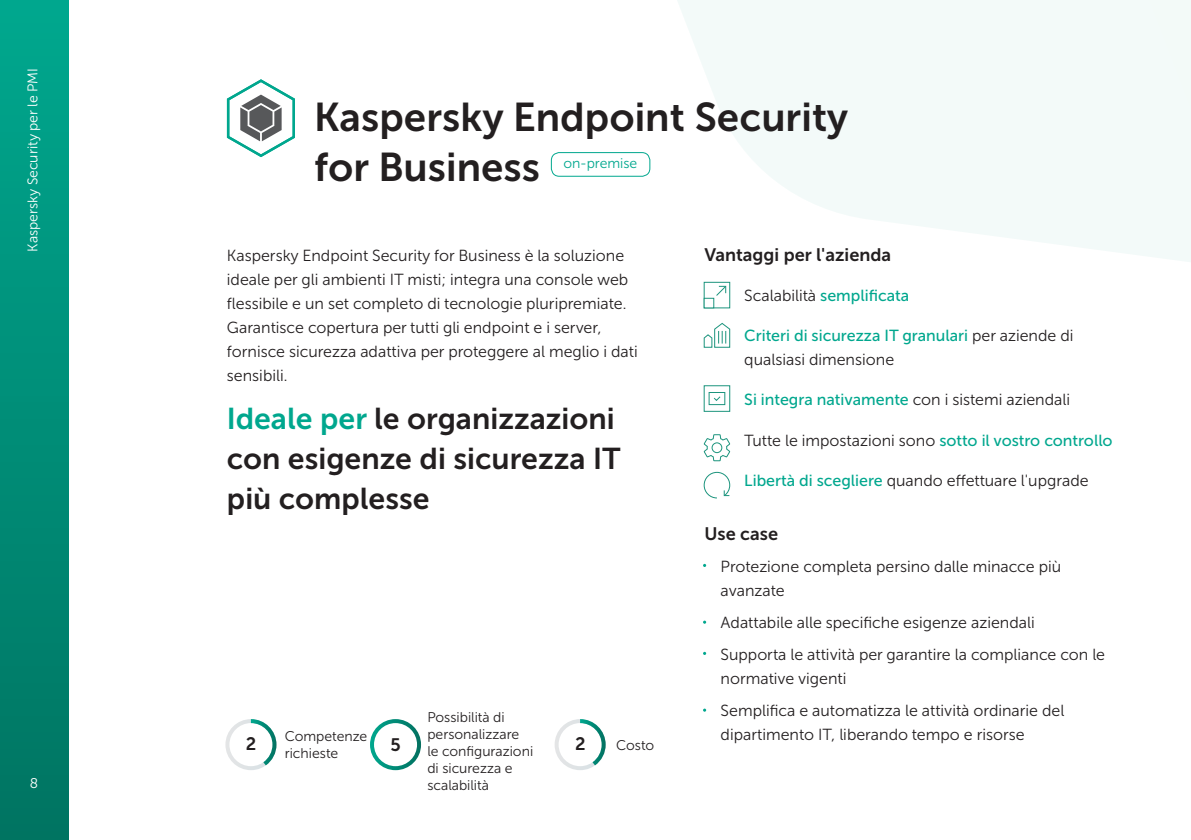
<style>
.page{position:relative;width:1191px;height:840px;background:#fff}
.page>*{position:absolute;margin:0;border:0;box-sizing:border-box;transform-origin:0 0}
.t1{font:40px/50px "Museo Sans Cyrl 700";color:#231f20}
.t2{font:30px/40px "Museo Sans Cyrl 700";color:#231f20}
.t3{font:18px "Museo Sans Cyrl 700";color:#231f20}
.t4{font:16px/24px "Museo Sans Cyrl 300";color:#231f20}
.t5{font:16px "Museo Sans Cyrl 500";color:#00a78e}
.t6{font:14px/16.8px "Museo Sans Cyrl 300";color:#231f20}
.t7{font:14px "Museo Sans Cyrl 300";color:#fff}
.t8{font:14px "Museo Sans Cyrl 300";color:#00a78e}
.s1{color:#00a78e}
.s2{font-family:"Museo Sans Cyrl 300";color:#231f20}
.s3{font-family:"Museo Sans Cyrl 500";color:#00a78e}
</style>
<div class="page">
<div style="left:0;top:0;width:68px;height:839px;background:linear-gradient(to bottom,#00a78e,#007461)"></div>
<svg style="left:550px;top:0;width:641px;height:304px"></svg>
<div style="left:704px;top:282px;width:25px;height:26px;background:#fff"></div>
<div style="left:703px;top:282px;width:27px;height:26px;border:1px solid #1c947d"></div>
<div style="left:703px;top:297px;width:11px;height:11px;border:1px solid #1c947d"></div>
<svg style="left:716px;top:285px;width:11px;height:11px"></svg>
<svg style="left:703px;top:322px;width:27px;height:26px"></svg>
<div style="left:703px;top:385px;width:27px;height:26px;border:1px solid #1c947d"></div>
<div style="left:708px;top:392px;width:17px;height:13px;border:1px solid #1c947d"></div>
<svg style="left:714px;top:396px;width:7px;height:5px"></svg>
<svg style="left:703px;top:434px;width:28px;height:27px"></svg>
<svg style="left:703px;top:471px;width:27px;height:27px"></svg>
<div style="left:551px;top:152px;width:99px;height:25px;border:1px solid #00a78e;border-radius:8px"></div>
<div style="left:225px;top:718px;width:51px;height:51px;border:4px solid #fff;border-radius:50%"></div>
<svg style="left:247px;top:718px;width:30px;height:51px"></svg>
<div style="left:554px;top:718px;width:51px;height:51px;border:4px solid #fff;border-radius:50%"></div>
<svg style="left:576px;top:718px;width:30px;height:51px"></svg>
<svg style="left:227px;top:79px;width:68px;height:78px"></svg>
<div style="left:370px;top:718px;width:51px;height:51px;border:4px solid #fff;border-radius:50%"></div>
<p class="t7" style="left:25px;top:251px;width:185px;rotate:-90deg">Kaspersky Security per le PMI</p>
<h1 class="t1" style="left:314px;top:92px;width:536px">Kaspersky Endpoint Security for Business</h1>
<p class="t8" style="left:563px;top:156px;width:75px">on-premise</p>
<p class="t4" style="left:227px;top:243px;width:412px">Kaspersky Endpoint Security for Business è la soluzione ideale per gli ambienti IT misti; integra una console web flessibile e un set completo di tecnologie pluripremiate.<br>Garantisce copertura per tutti gli endpoint e i server, fornisce sicurezza adattiva per proteggere al meglio i dati sensibili.</p>
<h2 class="t2" style="left:227px;top:398px;width:395px"><span class="s1">Ideale per</span> le organizzazioni con esigenze di sicurezza IT più complesse</h2>
<p class="t6" style="left:427px;top:708px;width:107px">Possibilità di personalizzare le configurazioni di sicurezza e</p>
<p class="t6" style="left:285px;top:727px;width:84px">Competenze richieste</p>
<p class="t6" style="left:616px;top:736px;width:39px">Costo</p>
<p class="t3" style="left:246px;top:733px;width:12px">2</p>
<p class="t3" style="left:390px;top:734px;width:12px">5</p>
<p class="t3" style="left:575px;top:733px;width:12px">2</p>
<p class="t3" style="left:704px;top:245px;width:188px">Vantaggi per l'azienda</p>
<p class="t5" style="left:744px;top:287px;width:166px"><span class="s2">Scalabilità</span> semplificata</p>
<p class="t5" style="left:744px;top:327px;width:331px">Criteri di sicurezza IT granulari <span class="s2">per aziende di</span></p>
<p class="t4" style="left:744px;top:348px;width:151px">qualsiasi dimensione</p>
<p class="t5" style="left:744px;top:391px;width:327px">Si integra nativamente <span class="s2">con i sistemi aziendali</span></p>
<p class="t4" style="left:744px;top:428px;width:370px">Tutte le impostazioni sono <span class="s3">sotto il vostro controllo</span></p>
<p class="t4" style="left:744px;top:468px;width:346px"><span class="s3">Libertà di scegliere</span> quando effettuare l'upgrade</p>
<p class="t3" style="left:704px;top:523px;width:75px">Use case</p>
<p class="t4" style="left:720px;top:554px;width:342px">Protezione completa persino dalle minacce più avanzate</p>
<p class="t4" style="left:720px;top:606px;width:386px;line-height:32px">Adattabile alle specifiche esigenze aziendali<br>Supporta le attività per garantire la compliance con le</p>
<p class="t4" style="left:720px;top:662px;width:345px;line-height:32px">normative vigenti<br>Semplifica e automatizza le attività ordinarie del</p>
<p class="t4" style="left:720px;top:722px;width:305px">dipartimento IT, liberando tempo e risorse</p>
<p class="t7" style="left:30px;top:775px;width:10px">8</p>
<p class="t6" style="left:427px;top:776px;width:63px">scalabilità</p>
</div>
